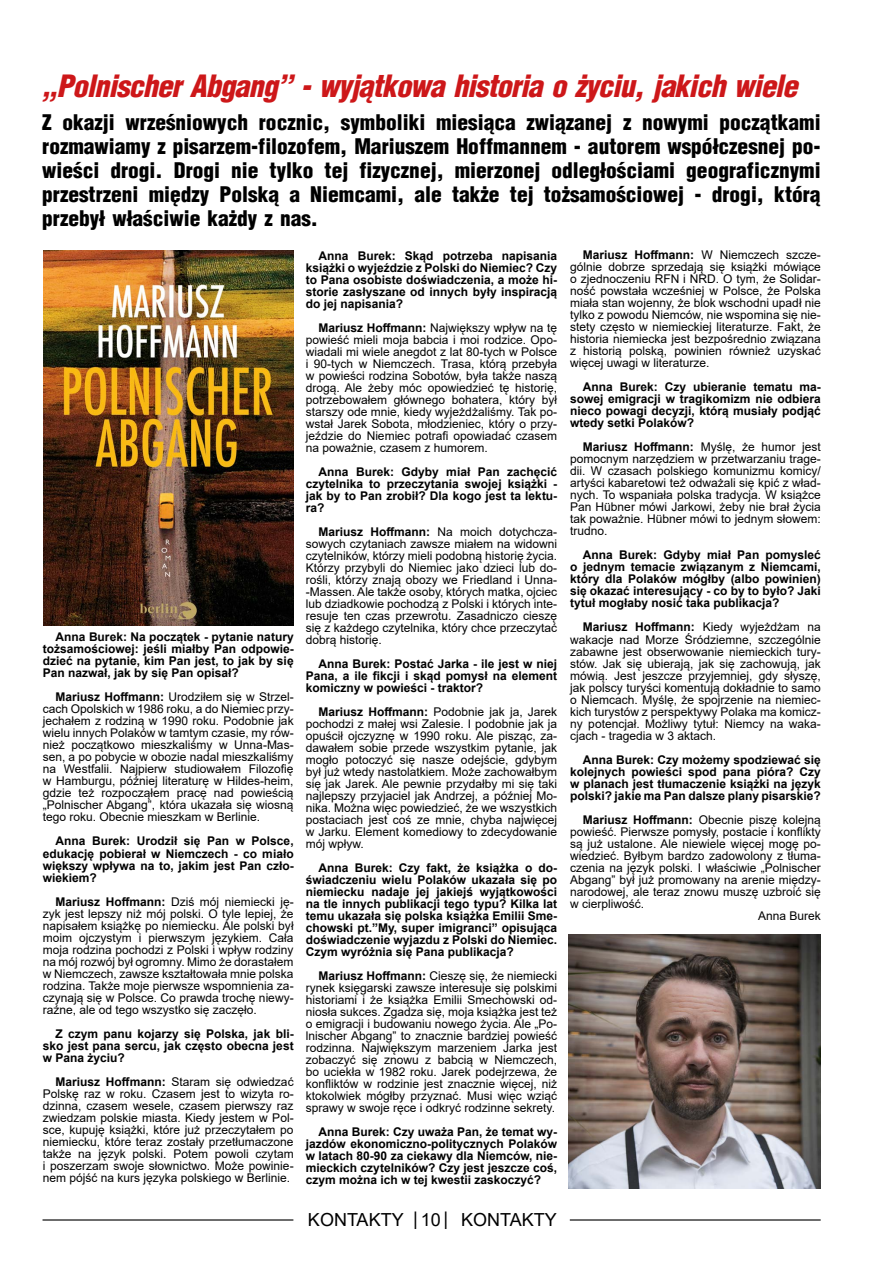
<style>
.page{position:relative;width:893px;height:1263px;background:#fff}
.page>*{position:absolute;margin:0;border:0;box-sizing:border-box;transform-origin:0 0}
.t1{font:italic 900 30px "Switzerland Cond";color:#cd1719}
.t2{font:900 21px/24px "Switzerland Cond";color:#000;text-align:justify}
.t3{font:18px "Arial";color:#000}
.t4{font:12px/12px "Arial";color:#000;text-align:justify}
.t5{font:700 12px/12px "Arial";color:#000;text-align:justify}
.s1{font-weight:700}
.s2{font-size:18.3px}
</style>
<div class="page">
<hr style="left:43px;top:1219px;width:250px;height:1px;background:#000">
<hr style="left:570px;top:1219px;width:251px;height:1px;background:#000">
<img style="left:44px;top:251px;width:250px;height:374px">
<img style="left:569px;top:934px;width:252px;height:254px">
<h1 class="t1" style="left:42px;top:66px;width:764px">„PolnischerAbgang”-wyjątkowahistoriaożyciu,jakichwiele</h1>
<p class="t2" style="left:42px;top:110px;width:780px">Z okazji wrześniowych rocznic, symboliki miesiąca związanej z nowymi początkami rozmawiamy z pisarzem-filozofem, Mariuszem Hoffmannem - autorem współczesnej po&shy;wieści drogi. Drogi nie tylko tej fizycznej, mierzonej odległościami geograficznymi przestrzeni między Polską a Niemcami, ale także tej tożsamościowej - drogi, którą przebył właściwie każdy z nas.</p>
<p class="t4" style="left:570px;top:249px;width:252px;text-indent:13px"><span class="s1">Mariusz Hoffmann:</span> W Niemczech szcze&shy;gólnie dobrze sprzedają się książki mówiące o zjednoczeniu RFN i NRD. O tym, że Solidar&shy;ność powstała wcześniej w Polsce, że Polska miała stan wojenny, że blok wschodni upadł nie tylko z powodu Niemców, nie wspomina się nie&shy;stety często w niemieckiej literaturze. Fakt, że historia niemiecka jest bezpośrednio związana z historią polską, powinien również uzyskać więcej uwagi w literaturze.</p>
<p class="t5" style="left:570px;top:381px;width:252px;text-indent:13px">Anna Burek: Czy ubieranie tematu ma&shy;sowej emigracji w tragikomizm nie odbiera nieco powagi decyzji, którą musiały podjąć wtedy setki Polaków?</p>
<p class="t4" style="left:570px;top:441px;width:252px;text-indent:13px"><span class="s1">Mariusz Hoffmann:</span> Myślę, że humor jest pomocnym narzędziem w przetwarzaniu trage&shy;dii. W czasach polskiego komunizmu komicy/ artyści kabaretowi też odważali się kpić z wład&shy;nych. To wspaniała polska tradycja. W książce Pan Hübner mówi Jarkowi, żeby nie brał życia tak poważnie. Hübner mówi to jednym słowem: trudno.</p>
<p class="t5" style="left:570px;top:549px;width:252px;text-indent:13px">Anna Burek: Gdyby miał Pan pomysleć o jednym temacie związanym z Niemcami, który dla Polaków mógłby (albo powinien) się okazać interesujący - co by to było? Jaki tytuł mogłaby nosić taka publikacja?</p>
<p class="t4" style="left:570px;top:621px;width:252px;text-indent:13px"><span class="s1">Mariusz Hoffmann:</span> Kiedy wyjeżdżam na wakacje nad Morze Śródziemne, szczególnie zabawne jest obserwowanie niemieckich tury&shy;stów. Jak się ubierają, jak się zachowują, jak mówią. Jest jeszcze przyjemniej, gdy słyszę, jak polscy turyści komentują dokładnie to samo o Niemcach. Myślę, że spojrzenie na niemiec&shy;kich turystów z perspektywy Polaka ma komicz&shy;ny potencjał. Możliwy tytuł: Niemcy na waka&shy;cjach - tragedia w 3 aktach.</p>
<p class="t5" style="left:570px;top:753px;width:252px;text-indent:13px">Anna Burek: Czy możemy spodziewać się kolejnych powieści spod pana pióra? Czy w planach jest tłumaczenie książki na język polski? jakie ma Pan dalsze plany pisarskie?</p>
<p class="t4" style="left:583px;top:813px;width:240px"><span class="s1">Mariusz Hoffmann:</span> Obecnie piszę kolejną</p>
<p class="t4" style="left:570px;top:825px;width:252px">powieść. Pierwsze pomysły, postacie i konflikty</p>
<p class="t4" style="left:570px;top:837px;width:252px">są już ustalone. Ale niewiele więcej mogę po-</p>
<p class="t4" style="left:570px;top:849px;width:252px">wiedzieć. Byłbym bardzo zadowolony z tłuma-</p>
<p class="t4" style="left:570px;top:861px;width:252px">czenia na język polski. I właściwie „Polnischer</p>
<p class="t4" style="left:570px;top:873px;width:252px">Abgang” był już promowany na arenie między-</p>
<p class="t4" style="left:570px;top:885px;width:252px">narodowej, ale teraz znowu muszę uzbroić się</p>
<p class="t4" style="left:570px;top:897px;width:76px">w cierpliwość.</p>
<p class="t4" style="left:758px;top:909px;width:64px">Anna Burek</p>
<p class="t5" style="left:306px;top:250px;width:253px;text-indent:13px">Anna Burek: Skąd potrzeba napisania książki o wyjeździe z Polski do Niemiec? Czy to Pana osobiste doświadczenia, a może hi&shy;storie zasłyszane od innych były inspiracją do jej napisania?</p>
<p class="t4" style="left:306px;top:321px;width:253px;text-indent:13px"><span class="s1">Mariusz Hoffmann:</span> Największy wpływ na tę powieść mieli moja babcia i moi rodzice. Opo&shy;wiadali mi wiele anegdot z lat 80-tych w Polsce i 90-tych w Niemczech. Trasa, którą przebyła w powieści rodzina Sobotów, była także naszą drogą. Ale żeby móc opowiedzieć tę historię, potrzebowałem głównego bohatera, który był starszy ode mnie, kiedy wyjeżdżaliśmy. Tak po&shy;wstał Jarek Sobota, młodzieniec, który o przy&shy;jeździe do Niemiec potrafi opowiadać czasem na poważnie, czasem z humorem.</p>
<p class="t5" style="left:306px;top:466px;width:253px;text-indent:13px">Anna Burek: Gdyby miał Pan zachęcić czytelnika to przeczytania swojej książki - jak by to Pan zrobił? Dla kogo jest ta lektu&shy;ra?</p>
<p class="t4" style="left:306px;top:525px;width:253px;text-indent:13px"><span class="s1">Mariusz Hoffmann:</span> Na moich dotychcza&shy;sowych czytaniach zawsze miałem na widowni czytelników, którzy mieli podobną historię życia.<br>Którzy przybyli do Niemiec jako dzieci lub do&shy;rośli, którzy znają obozy we Friedland i Unna--Massen. Ale także osoby, których matka, ojciec lub dziadkowie pochodzą z Polski i których inte&shy;resuje ten czas przewrotu. Zasadniczo cieszę się z każdego czytelnika, który chce przeczytać dobrą historię.</p>
<p class="t5" style="left:306px;top:658px;width:253px;text-indent:13px">Anna Burek: Postać Jarka - ile jest w niej Pana, a ile fikcji i skąd pomysł na element komiczny w powieści - traktor?</p>
<p class="t4" style="left:306px;top:705px;width:253px;text-indent:13px"><span class="s1">Mariusz Hoffmann:</span> Podobnie jak ja, Jarek pochodzi z małej wsi Zalesie. I podobnie jak ja opuścił ojczyznę w 1990 roku. Ale pisząc, za&shy;dawałem sobie przede wszystkim pytanie, jak mogło potoczyć się nasze odejście, gdybym był już wtedy nastolatkiem. Może zachowałbym się jak Jarek. Ale pewnie przydałby mi się taki najlepszy przyjaciel jak Andrzej, a później Mo&shy;nika. Można więc powiedzieć, że we wszystkich postaciach jest coś ze mnie, chyba najwięcej w Jarku. Element komediowy to zdecydowanie mój wpływ.</p>
<p class="t5" style="left:306px;top:862px;width:253px;text-indent:13px">Anna Burek: Czy fakt, że książka o do&shy;świadczeniu wielu Polaków ukazała się po niemiecku nadaje jej jakiejś wyjątkowości na tle innych publikacji tego typu? Kilka lat temu ukazała się polska książka Emilii Sme&shy;chowski pt.”My, super imigranci” opisująca doświadczenie wyjazdu z Polski do Niemiec.<br>Czym wyróżnia się Pana publikacja?</p>
<p class="t4" style="left:306px;top:969px;width:253px;text-indent:13px"><span class="s1">Mariusz Hoffmann:</span> Cieszę się, że niemiecki rynek księgarski zawsze interesuje się polskimi historiami i że książka Emilii Smechowski od&shy;niosła sukces. Zgadza się, moja książka jest też o emigracji i budowaniu nowego życia. Ale „Po&shy;lnischer Abgang” to znacznie bardziej powieść rodzinna. Największym marzeniem Jarka jest zobaczyć się znowu z babcią w Niemczech, bo uciekła w 1982 roku. Jarek podejrzewa, że konfliktów w rodzinie jest znacznie więcej, niż ktokolwiek mógłby przyznać. Musi więc wziąć sprawy w swoje ręce i odkryć rodzinne sekrety.</p>
<p class="t5" style="left:306px;top:1126px;width:253px;text-indent:13px">Anna Burek: Czy uważa Pan, że temat wy&shy;jazdów ekonomiczno-politycznych Polaków w latach 80-90 za ciekawy dla Niemców, nie&shy;mieckich czytelników? Czy jest jeszcze coś, czym można ich w tej kwestii zaskoczyć?</p>
<p class="t5" style="left:43px;top:631px;width:252px;text-indent:13px">Anna Burek: Na początek - pytanie natury tożsamościowej: jeśli miałby Pan odpowie&shy;dzieć na pytanie, kim Pan jest, to jak by się Pan nazwał, jak by się Pan opisał?</p>
<p class="t4" style="left:43px;top:691px;width:252px;text-indent:13px"><span class="s1">Mariusz Hoffmann:</span> Urodziłem się w Strzel&shy;cach Opolskich w 1986 roku, a do Niemiec przy&shy;jechałem z rodziną w 1990 roku. Podobnie jak wielu innych Polaków w tamtym czasie, my rów&shy;nież początkowo mieszkaliśmy w Unna-Mas&shy;sen, a po pobycie w obozie nadal mieszkaliśmy na Westfalii. Najpierw studiowałem Filozofię w Hamburgu, później literaturę w Hildes-heim, gdzie też rozpocząłem pracę nad powieścią „Polnischer Abgang”, która ukazała się wiosną tego roku. Obecnie mieszkam w Berlinie.</p>
<p class="t5" style="left:43px;top:835px;width:252px;text-indent:13px">Anna Burek: Urodził się Pan w Polsce, edukację pobierał w Niemczech - co miało większy wpływa na to, jakim jest Pan czło&shy;wiekiem?</p>
<p class="t4" style="left:43px;top:895px;width:252px;text-indent:13px"><span class="s1">Mariusz Hoffmann:</span> Dziś mój niemiecki ję&shy;zyk jest lepszy niż mój polski. O tyle lepiej, że napisałem książkę po niemiecku. Ale polski był moim ojczystym i pierwszym językiem. Cała moja rodzina pochodzi z Polski i wpływ rodziny na mój rozwój był ogromny. Mimo że dorastałem w Niemczech, zawsze kształtowała mnie polska rodzina. Także moje pierwsze wspomnienia za&shy;czynają się w Polsce. Co prawda trochę niewy&shy;raźne, ale od tego wszystko się zaczęło.</p>
<p class="t5" style="left:43px;top:1027px;width:252px;text-indent:13px">Z czym panu kojarzy się Polska, jak bli&shy;sko jest pana sercu, jak często obecna jest w Pana życiu?</p>
<p class="t4" style="left:43px;top:1075px;width:252px;text-indent:13px"><span class="s1">Mariusz Hoffmann:</span> Staram się odwiedzać Polskę raz w roku. Czasem jest to wizyta ro&shy;dzinna, czasem wesele, czasem pierwszy raz zwiedzam polskie miasta. Kiedy jestem w Pol&shy;sce, kupuję książki, które już przeczytałem po niemiecku, które teraz zostały przetłumaczone także na język polski. Potem powoli czytam i poszerzam swoje słownictwo. Może powinie&shy;nem pójść na kurs języka polskiego w Berlinie.</p>
<h3 class="t3" style="left:308px;top:1207px;width:250px">KONTAKTY <span class="s2">|</span> 10 <span class="s2">|</span> KONTAKTY</h3>
</div>
